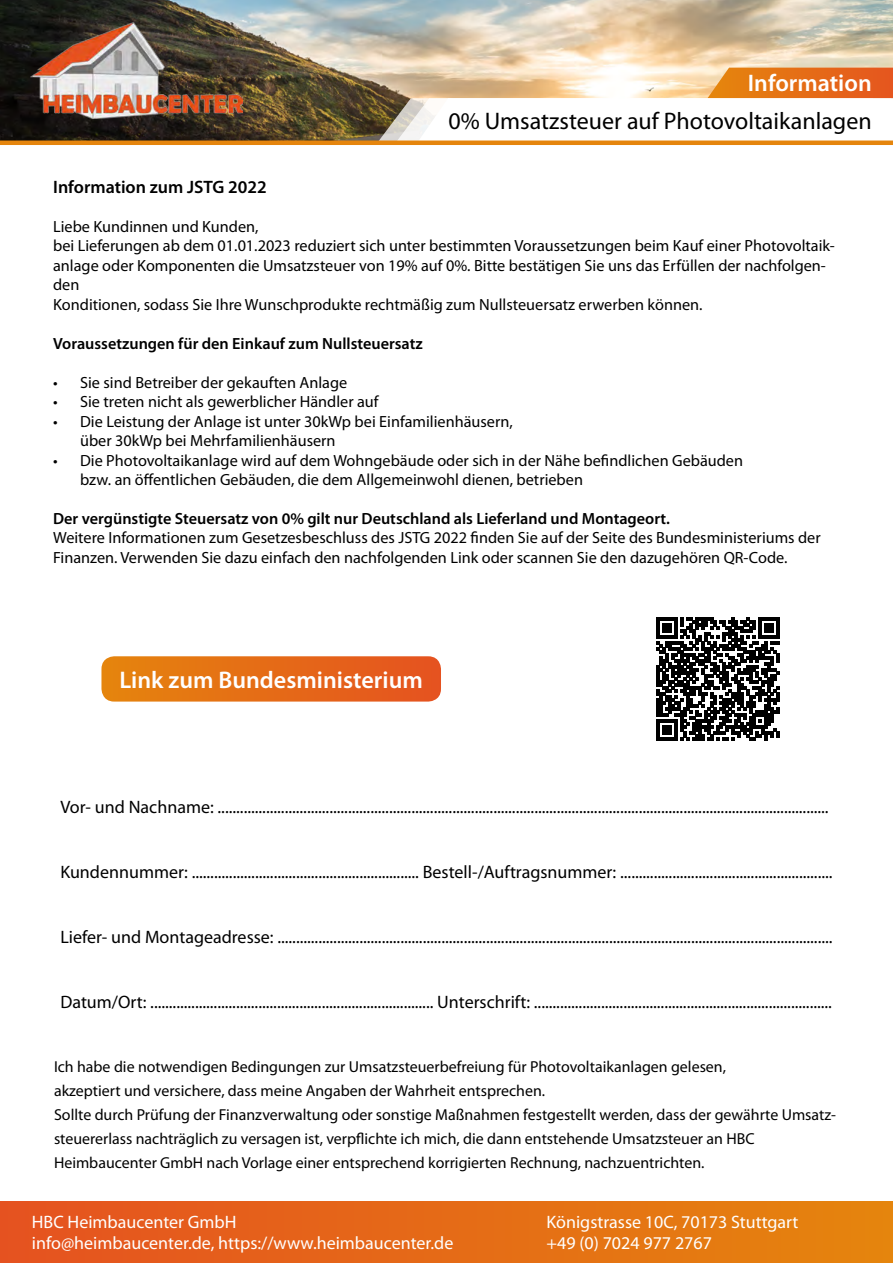
<style>
.page{position:relative;width:893px;height:1263px;background:#fff}
.page>*{position:absolute;margin:0;border:0;box-sizing:border-box;transform-origin:0 0}
.t1{font:600 24.15px "Myriad Pro";color:#fff}
.t2{font:24px "Myriad Pro";color:#000}
.t3{font:600 24px "Myriad Pro";color:#fff}
.t4{font:18px "Myriad Pro";color:#000}
.t5{font:18px/21.6px "Myriad Pro";color:#fff}
.t6{font:600 18px "Myriad Pro";color:#000}
.t7{font:16.2px/19.5px "Myriad Pro";color:#000}
.t8{font:600 16.2px "Myriad Pro";color:#000}
.t9{font:15.9px/24px "Myriad Pro";color:#000}
</style>
<div class="page">
<img style="left:0;top:0;width:893px;height:141px">
<img style="left:31px;top:22px;width:212px;height:96px">
<svg style="left:377px;top:68px;width:516px;height:73px"></svg>
<hr style="left:0;top:141px;width:893px;height:4px;background:#e5850d">
<div style="left:0;top:1201px;width:893px;height:62px;background:linear-gradient(to right,#e55120,#e5850d)"></div>
<svg style="left:101px;top:656px;width:340px;height:45px;background:#e56d1a"></svg>
<svg style="left:656px;top:617px;width:123px;height:123px"></svg>
<h2 class="t3" style="left:748px;top:68px;width:125px">Information</h2>
<h2 class="t2" style="left:448px;top:106px;width:425px">0% Umsatzsteuer auf Photovoltaikanlagen</h2>
<p class="t6" style="left:53px;top:175px;width:215px">Information zum JSTG 2022</p>
<p class="t7" style="left:53px;top:216px;width:783px">Liebe Kundinnen und Kunden,<br>bei Lieferungen ab dem 01.01.2023 reduziert sich unter bestimmten Voraussetzungen beim Kauf einer Photovoltaik&shy;anlage oder Komponenten die Umsatzsteuer von 19% auf 0%. Bitte bestätigen Sie uns das Erfüllen der nachfolgen&shy;den<br>Konditionen, sodass Sie Ihre Wunschprodukte rechtmäßig zum Nullsteuersatz erwerben können.</p>
<p class="t8" style="left:53px;top:333px;width:371px">Voraussetzungen für den Einkauf zum Nullsteuersatz</p>
<p class="t7" style="left:53px;top:372px;width:296px">• Sie sind Betreiber der gekauften Anlage</p>
<p class="t7" style="left:53px;top:392px;width:327px">• Sie treten nicht als gewerblicher Händler auf</p>
<p class="t7" style="left:80px;top:411px;width:434px;text-indent:-27px">• Die Leistung der Anlage ist unter 30kWp bei Einfamilienhäusern, über 30kWp bei Mehrfamilienhäusern</p>
<p class="t7" style="left:80px;top:450px;width:664px;text-indent:-27px">• Die Photovoltaikanlage wird auf dem Wohngebäude oder sich in der Nähe befindlichen Gebäuden bzw. an öffentlichen Gebäuden, die dem Allgemeinwohl dienen, betrieben</p>
<p class="t8" style="left:53px;top:508px;width:618px">Der vergünstigte Steuersatz von 0% gilt nur Deutschland als Lieferland und Montageort.</p>
<p class="t7" style="left:53px;top:528px;width:769px">Weitere Informationen zum Gesetzesbeschluss des JSTG 2022 finden Sie auf der Seite des Bundesministeriums der<br>Finanzen. Verwenden Sie dazu einfach den nachfolgenden Link oder scannen Sie den dazugehören QR-Code.</p>
<h1 class="t1" style="left:119px;top:664px;width:305px">Link zum Bundesministerium</h1>
<p class="t4" style="left:60px;top:796px;width:770px">Vor- und Nachname: ....................................................................................................................................................................</p>
<p class="t4" style="left:60px;top:861px;width:774px">Kundennummer: ............................................................. Bestell-/Auftragsnummer: .........................................................</p>
<p class="t4" style="left:60px;top:926px;width:774px">Liefer- und Montageadresse: .....................................................................................................................................................</p>
<p class="t4" style="left:60px;top:991px;width:773px">Datum/Ort: ............................................................................ Unterschrift: ................................................................................</p>
<p class="t9" style="left:54px;top:1054px;width:784px">Ich habe die notwendigen Bedingungen zur Umsatzsteuerbefreiung für Photovoltaikanlagen gelesen,<br>akzeptiert und versichere, dass meine Angaben der Wahrheit entsprechen.<br>Sollte durch Prüfung der Finanzverwaltung oder sonstige Maßnahmen festgestellt werden, dass der gewährte Umsatz&shy;steuererlass nachträglich zu versagen ist, verpflichte ich mich, die dann entstehende Umsatzsteuer an HBC Heimbaucenter GmbH nach Vorlage einer entsprechend korrigierten Rechnung, nachzuentrichten.</p>
<p class="t5" style="left:32px;top:1210px;width:423px">HBC Heimbaucenter GmbH<br>info@heimbaucenter.de, https://www.heimbaucenter.de</p>
<p class="t5" style="left:546px;top:1210px;width:254px">Königstrasse 10C, 70173 Stuttgart +49 (0) 7024 977 2767</p>
</div>
